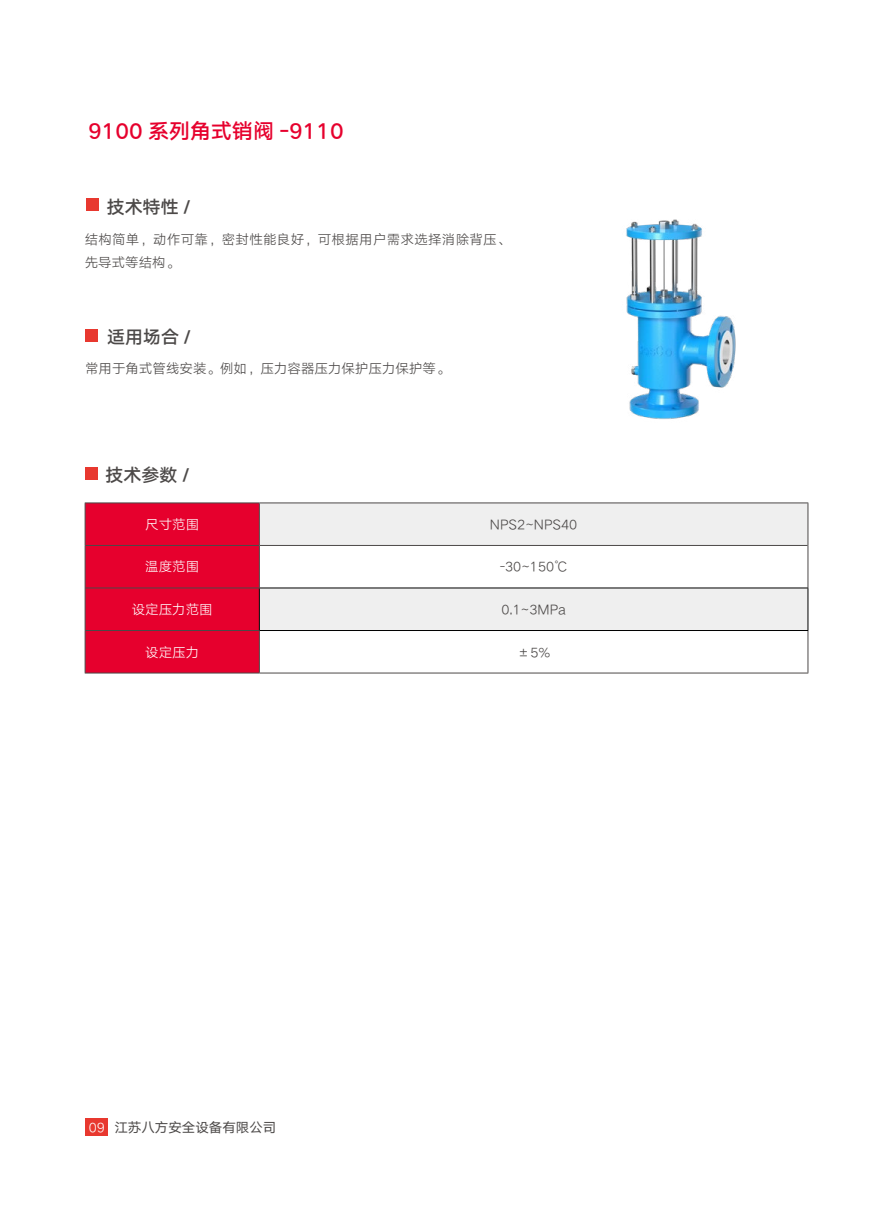
<style>
.page{position:relative;width:893px;height:1212px;background:#fff}
.page>*{position:absolute;margin:0;border:0;box-sizing:border-box;transform-origin:0 0}
.t1{font:21px "HY Qi Hei FES";color:#e6002d}
.t2{font:18px "HY Qi Hei FES";color:#4c4948}
.t3{font:13.5px "HY Qi Hei DES";color:#4c4948}
.t4{font:13.5px/22.5px "HY Qi Hei DES";letter-spacing:.02em;color:#4c4948}
.t5{font:13.5px "HY Qi Hei DES";color:#fff}
.t6{font:13.5px "HY Qi Hei EES";color:#4c4948}
.s1{font-family:"HY Qi Hei DES";color:#fff}
</style>
<div class="page">
<div style="left:85px;top:1118px;width:23px;height:18px;background:#e8382f"></div>
<div style="left:86px;top:198px;width:12px;height:13px;background:#e8382f"></div>
<div style="left:85px;top:329px;width:13px;height:13px;background:#e8382f"></div>
<div style="left:86px;top:503px;width:173px;height:170px;background:#e6002d"></div>
<svg style="left:260px;top:503px;width:548px;height:127px;fill:#efefef"></svg>
<hr style="left:259px;top:503px;width:1px;height:42px;background:#4c4948">
<hr style="left:259px;top:546px;width:1px;height:42px;background:#4c4948">
<hr style="left:259px;top:631px;width:1px;height:42px;background:#4c4948">
<hr style="left:85px;top:545px;width:174px;height:1px;background:#4c4948">
<hr style="left:259px;top:545px;width:549px;height:1px;background:#4c4948">
<hr style="left:85px;top:588px;width:174px;height:1px;background:#4c4948">
<hr style="left:85px;top:630px;width:174px;height:1px;background:#4c4948">
<hr style="left:85px;top:673px;width:174px;height:1px;background:#4c4948">
<hr style="left:259px;top:673px;width:549px;height:1px;background:#4c4948">
<hr style="left:85px;top:502px;width:174px;height:1px;background:#4c4948">
<hr style="left:259px;top:502px;width:549px;height:1px;background:#4c4948">
<hr style="left:85px;top:503px;width:1px;height:42px;background:#4c4948">
<hr style="left:808px;top:503px;width:1px;height:42px;background:#4c4948">
<hr style="left:85px;top:545px;width:1px;height:43px;background:#4c4948">
<hr style="left:808px;top:545px;width:1px;height:43px;background:#4c4948">
<hr style="left:85px;top:588px;width:1px;height:42px;background:#4c4948">
<hr style="left:85px;top:630px;width:1px;height:43px;background:#4c4948">
<hr style="left:808px;top:631px;width:1px;height:42px;background:#4c4948">
<hr style="left:259px;top:588px;width:1px;height:42px;background:#000">
<hr style="left:259px;top:588px;width:549px;height:1px;background:#000">
<hr style="left:808px;top:588px;width:1px;height:42px;background:#000">
<hr style="left:259px;top:630px;width:549px;height:1px;background:#000">
<div style="left:85px;top:467px;width:12px;height:13px;background:#e8382f"></div>
<img style="left:626px;top:219px;width:110px;height:200px">
<h1 class="t1" style="left:88px;top:119px;width:257px">9100 系列角式销阀 -9110</h1>
<h2 class="t2" style="left:107px;top:197px;width:86px">技术特性 /</h2>
<p class="t4" style="left:85px;top:229px;width:427px">结构简单，动作可靠，密封性能良好，可根据用户需求选择消除背压、先导式等结构。</p>
<h2 class="t2" style="left:107px;top:327px;width:86px">适用场合 /</h2>
<p class="t3" style="left:85px;top:361px;width:366px">常用于角式管线安装。例如，压力容器压力保护压力保护等。</p>
<h2 class="t2" style="left:106px;top:464px;width:86px">技术参数 /</h2>
<p class="t5" style="left:145px;top:517px;width:56px">尺寸范围</p>
<p class="t3" style="left:490px;top:517px;width:89px">NPS2~NPS40</p>
<p class="t5" style="left:145px;top:559px;width:56px">温度范围</p>
<p class="t3" style="left:500px;top:559px;width:69px">-30~150℃</p>
<p class="t5" style="left:132px;top:602px;width:83px">设定压力范围</p>
<p class="t3" style="left:501px;top:602px;width:66px">0.1~3MPa</p>
<p class="t5" style="left:145px;top:644px;width:56px">设定压力</p>
<p class="t3" style="left:517px;top:644px;width:35px">±5%</p>
<p class="t6" style="left:89px;top:1119px;width:189px"><span class="s1">09</span> 江苏八方安全设备有限公司</p>
</div>
